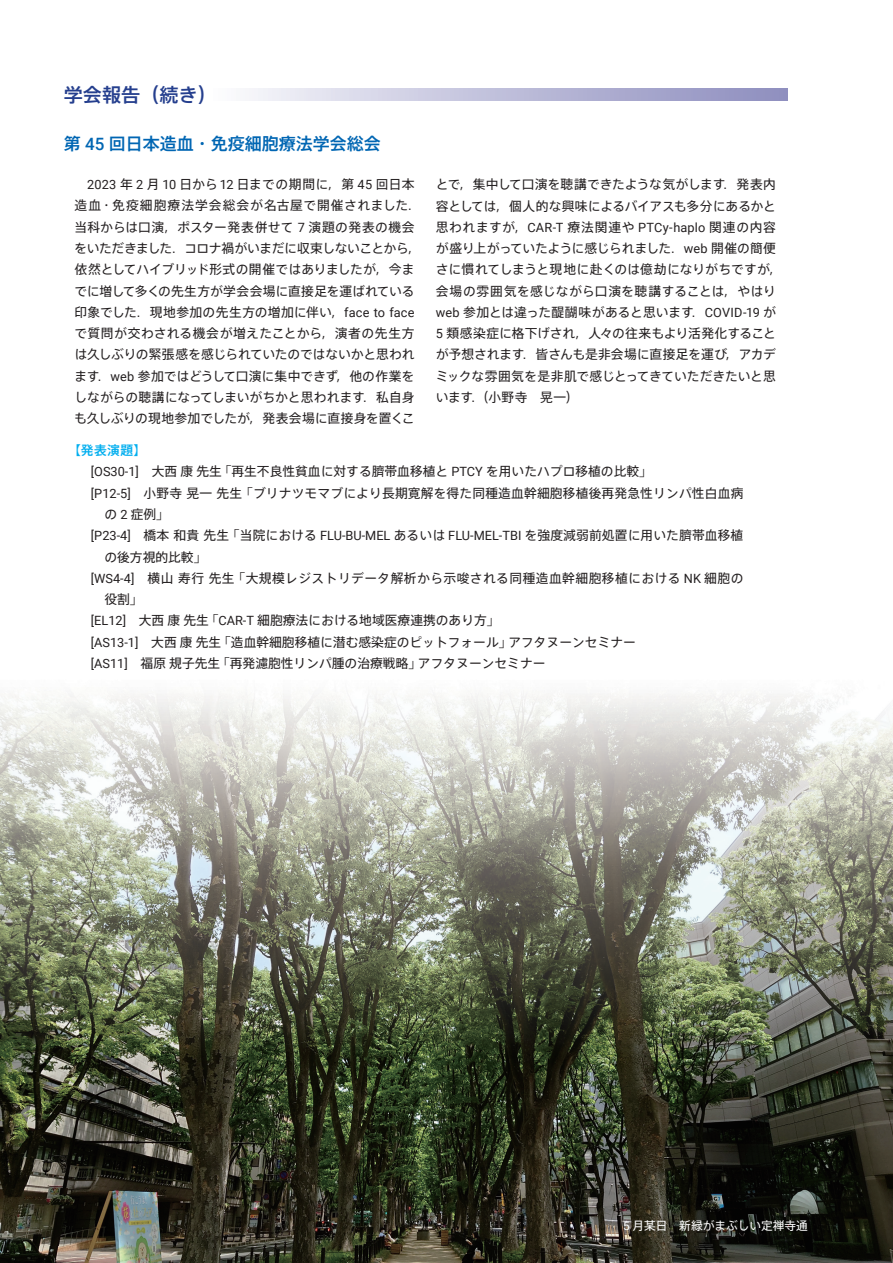
<style>
.page{position:relative;width:893px;height:1263px;background:#fff}
.page>*{position:absolute;margin:0;border:0;box-sizing:border-box;transform-origin:0 0}
.t1{font:500 19.2px "Axis Pro N";color:#253f8e}
.t2{font:500 16.95px "Axis Pro N";color:#0166b3}
.t3{font:12.75px/21.3px "Axis Pro N";letter-spacing:.005em;color:#231f20;text-align:center}
.t4{font:12.75px "Axis Pro N";letter-spacing:.035em;color:#231f20}
.t5{font:500 12.75px "Axis Pro N";color:#00aeef}
.t6{font:11.7px "Axis Pro N";color:#fff}
.s1{font-family:"Roboto"}
</style>
<div class="page">
<svg style="left:252px;top:88px;width:535px;height:13px;background:#bdbdd9"></svg>
<img style="left:0;top:693px;width:893px;height:570px">
<img style="left:24px;top:1199px;width:48px;height:46px">
<img style="left:81px;top:1211px;width:13px;height:18px">
<h1 class="t1" style="left:64px;top:85px;width:155px">学会報告（続き）</h1>
<h2 class="t2" style="left:64px;top:135px;width:318px">第 <span class="s1">45</span> 回日本造血・免疫細胞療法学会総会</h2>
<p class="t3" style="left:74px;top:174px;width:348px"><span class="s1">2023</span> 年 <span class="s1">2</span> 月 <span class="s1">10</span> 日から<span class="s1">12</span> 日までの期間に，第 <span class="s1">45</span> 回日本<br>造血・免疫細胞療法学会総会が名古屋で開催されました．当科からは口演，ポスター発表併せて <span class="s1">7</span> 演題の発表の機会をいただきました．コロナ禍がいまだに収束しないことから，依然としてハイブリッド形式の開催ではありましたが，今までに増して多くの先生方が学会会場に直接足を運ばれている印象でした．現地参加の先生方の増加に伴い，<span class="s1">face to face</span>で質問が交わされる機会が増えたことから，演者の先生方は久しぶりの緊張感を感じられていたのではないかと思われます．<span class="s1">web</span> 参加ではどうして口演に集中できず，他の作業をしながらの聴講になってしまいがちかと思われます．私自身も久しぶりの現地参加でしたが，発表会場に直接身を置くこ</p>
<p class="t3" style="left:436px;top:174px;width:348px;text-align:left">とで，集中して口演を聴講できたような気がします．発表内容としては，個人的な興味によるバイアスも多分にあるかと思われますが，<span class="s1">CAR-T</span> 療法関連や <span class="s1">PTCy-haplo</span> 関連の内容が盛り上がっていたように感じられました．<span class="s1">web</span> 開催の簡便さに慣れてしまうと現地に赴くのは億劫になりがちですが，会場の雰囲気を感じながら口演を聴講することは，やはり<span class="s1">web</span> 参加とは違った醍醐味があると思います．<span class="s1">COVID-19</span> が<br><span class="s1">5</span> 類感染症に格下げされ，人々の往来もより活発化することが予想されます．皆さんも是非会場に直接足を運び，アカデミックな雰囲気を是非肌で感じとってきていただきたいと思います．（小野寺　晃一）</p>
<p class="t5" style="left:68px;top:444px;width:80px">【発表演題】</p>
<p class="t3" style="left:91px;top:461px;width:562px"><span class="s1">[OS30-1]</span>　大西康先生「再生不良性貧血に対する臍帯血移植と <span class="s1">PTCY</span> を用いたハプロ移植の比較」</p>
<p class="t3" style="left:91px;top:482px;width:654px"><span class="s1">[P12-5]</span>　小野寺晃一先生「ブリナツモマブにより長期寛解を得た同種造血幹細胞移植後再発急性リンパ性白血病</p>
<p class="t3" style="left:104px;top:503px;width:66px">の <span class="s1">2</span> 症例」</p>
<p class="t3" style="left:91px;top:525px;width:654px"><span class="s1">[P23-4]</span>　橋本和貴先生「当院における <span class="s1">FLU-BU-MEL</span> あるいは <span class="s1">FLU-MEL-TBI</span> を強度減弱前処置に用いた臍帯血移植</p>
<p class="t3" style="left:104px;top:546px;width:104px">の後方視的比較」</p>
<p class="t4" style="left:91px;top:572px;width:654px"><span class="s1">[WS4-4]</span>　横山寿行先生「大規模レジストリデータ解析から示唆される同種造血幹細胞移植における <span class="s1">NK</span> 細胞の</p>
<p class="t3" style="left:104px;top:588px;width:40px">役割」</p>
<p class="t3" style="left:91px;top:610px;width:410px"><span class="s1">[EL12]</span>　大西康先生「<span class="s1">CAR-T</span> 細胞療法における地域医療連携のあり方」</p>
<p class="t3" style="left:91px;top:631px;width:547px"><span class="s1">[AS13-1]</span>　大西康先生「造血幹細胞移植に潜む感染症のピットフォール」アフタヌーンセミナー</p>
<p class="t3" style="left:91px;top:652px;width:456px"><span class="s1">[AS11]</span>　福原規子先生「再発濾胞性リンパ腫の治療戦略」アフタヌーンセミナー</p>
<p class="t6" style="left:623px;top:1220px;width:186px"><span class="s1">5</span> 月某日　新緑がまぶしい定禅寺通</p>
</div>
